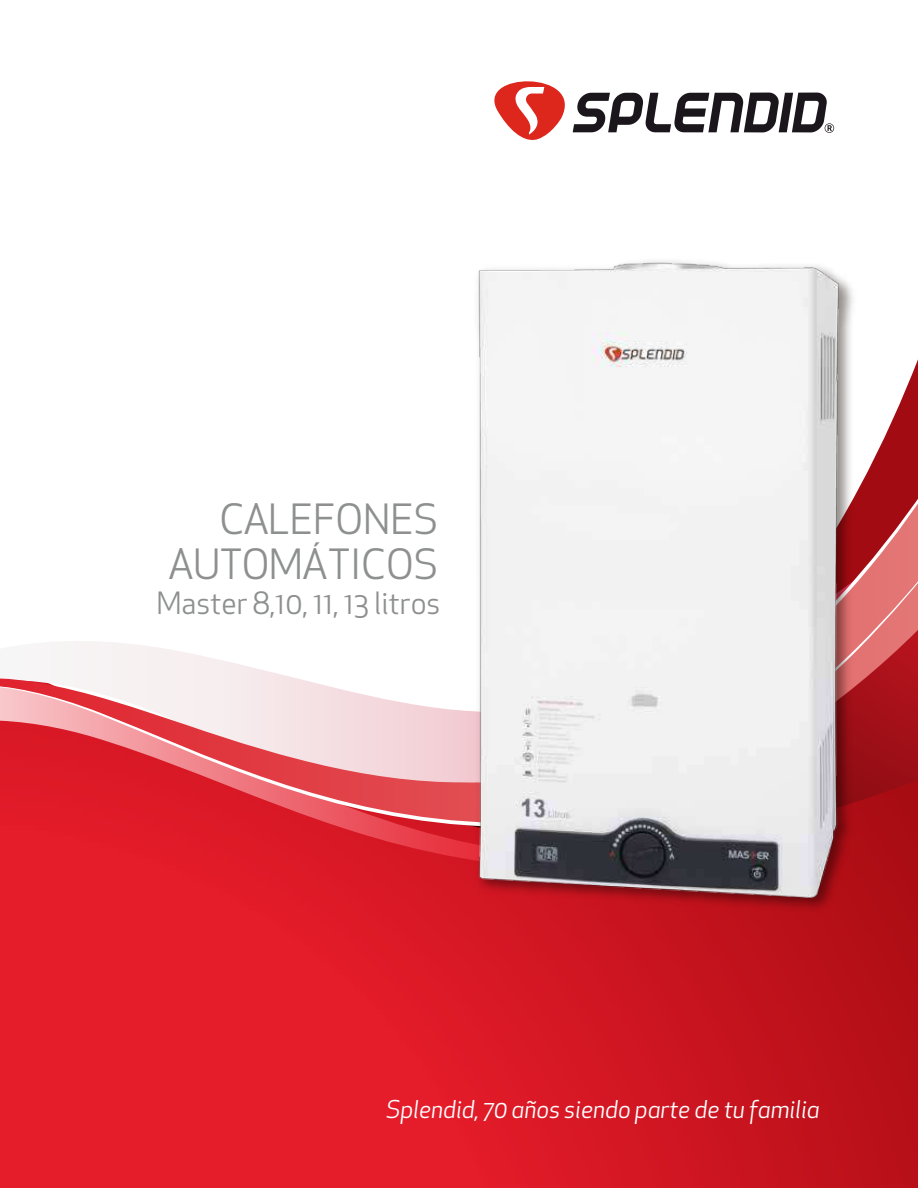
<style>
.page{position:relative;width:918px;height:1188px;background:#fff}
.page>*{position:absolute;margin:0;border:0;box-sizing:border-box;transform-origin:0 0}
.t1{font:40.8px/45.8px "Apex New";color:#8e9090;text-align:right}
.t2{font:30px "Apex New";color:#8e9090}
.t3{font:italic 24px "Apex New";color:#fff}
</style>
<div class="page">
<img style="left:0;top:842px;width:918px;height:346px">
<img style="left:0;top:828px;width:419px;height:41px">
<svg style="left:0;top:641px;width:918px;height:187px"></svg>
<svg style="left:886px;top:359px;width:32px;height:428px;background:#bf4448"></svg>
<svg style="left:494px;top:81px;width:340px;height:59px"></svg>
<img style="left:419px;top:261px;width:467px;height:690px">
<h1 class="t1" style="left:168px;top:496px;width:271px">CALEFONES<br>AUTOMÁTICOS</h1>
<p class="t2" style="left:156px;top:584px;width:286px">Master 8,10, 11, 13 litros</p>
<p class="t3" style="left:386px;top:1094px;width:435px">Splendid, 70 años siendo parte de tu familia</p>
</div>
